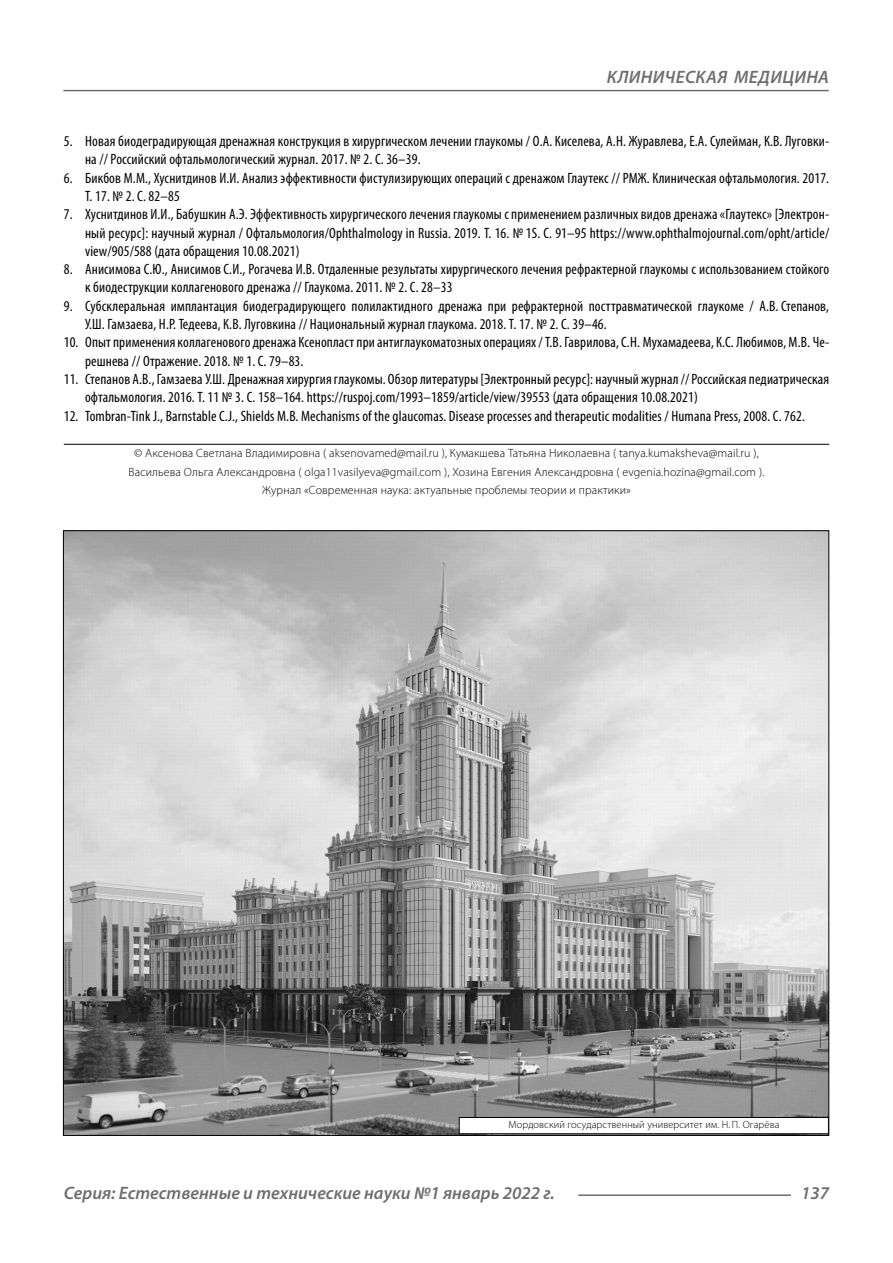
<style>
.page{position:relative;width:893px;height:1263px;background:#fff}
.page>*{position:absolute;margin:0;border:0;box-sizing:border-box;transform-origin:0 0}
.t1{font:italic 600 18px "Myriad Pro";color:#6e6e6e}
.t2{font:condensed 15px/18.3px "Myriad Pro";letter-spacing:.01em;color:#000}
.Copy{font:300 12px/18.3px "Myriad Pro";letter-spacing:.01em;color:#000;text-align:center}
.Author-doc{font:300 10.5px "Myriad Pro";letter-spacing:.01em;color:#000}
</style>
<div class="page">
<hr style="left:64px;top:444px;width:765px;height:1px;background:#000">
<img style="left:65px;top:532px;width:762px;height:602px">
<div style="left:459px;top:1117px;width:369px;height:17px;background:#fff"></div>
<div style="left:459px;top:1117px;width:370px;height:17px;border:1px solid #000"></div>
<hr style="left:578px;top:1194px;width:213px;height:2px;background:#6e6e6e">
<hr style="left:63px;top:90px;width:766px;height:1px;background:#6e6e6e">
<p class="t1" style="left:607px;top:66px;width:23px">Клиническая</p>
<p class="t1" style="left:734px;top:66px;width:13px">меди</p>
<p class="t1" style="left:782px;top:66px;width:25px">цина</p>
<p class="t2" style="left:85px;top:132px;width:746px;text-indent:-21px">5. Новая биодеградирующая дренажная конструкция в хирургическом лечении глаукомы / О.А. Киселева, А.Н. Журавлева, Е.А. Сулейман, К.В. Луговки&shy;на // Российский офтальмологический журнал. 2017. № 2. С. 36–39.</p>
<p class="t2" style="left:85px;top:168px;width:746px;text-indent:-21px">6. Бикбов М.М., Хуснитдинов И.И. Анализ эффективности фистулизирующих операций с дренажом Глаутекс // РМЖ. Клиническая офтальмология. 2017.<br>Т. 17. № 2. С. 82–85</p>
<p class="t2" style="left:85px;top:205px;width:746px;text-align:justify;text-indent:-21px">7. Хуснитдинов И.И., Бабушкин А.Э. Эффективность хирургического лечения глаукомы с применением различных видов дренажа «Глаутекс» [Электрон&shy;ный ресурс]: научный журнал / Офтальмология/Ophthalmology in Russia. 2019. Т. 16. № 1S. С. 91–95 https://www.ophthalmojournal.com/opht/article/ view/905/588 (дата обращения 10.08.2021)</p>
<p class="t2" style="left:85px;top:260px;width:746px;text-indent:-21px">8. Анисимова С.Ю., Анисимов С.И., Рогачева И.В. Отдаленные результаты хирургического лечения рефрактерной глаукомы с использованием стойкого к биодеструкции коллагенового дренажа // Глаукома. 2011. № 2. С. 28–33</p>
<p class="t2" style="left:85px;top:296px;width:746px;text-indent:-21px">9. Субсклеральная имплантация биодеградирующего полилактидного дренажа при рефрактерной посттравматической глаукоме / А.В. Степанов,<br>У.Ш. Гамзаева, Н.Р. Тедеева, К.В. Луговкина // Национальный журнал глаукома. 2018. Т. 17. № 2. С. 39–46.</p>
<p class="t2" style="left:85px;top:333px;width:746px;text-indent:-21px">10. Опыт применения коллагенового дренажа Ксенопласт при антиглаукоматозных операциях / Т.В. Гаврилова, С.Н. Мухамадеева, К.С. Любимов, М.В. Че&shy;решнева // Отражение. 2018. № 1. С. 79–83.</p>
<p class="t2" style="left:85px;top:370px;width:746px;text-indent:-21px">11. Степанов А.В., Гамзаева У.Ш. Дренажная хирургия глаукомы. Обзор литературы [Электронный ресурс]: научный журнал // Российская педиатрическая офтальмология. 2016. Т. 11 № 3. С. 158–164. https://ruspoj.com/1993–1859/article/view/39553 (дата обращения 10.08.2021)</p>
<p class="t2" style="left:64px;top:406px;width:743px">12. Tombran-Tink J., Barnstable C.J., Shields M.B. Mechanisms of the glaucomas. Disease processes and therapeutic modalities / Humana Press, 2008. С. 762.</p>
<p class="Copy" style="left:129px;top:444px;width:637px">© Аксенова Светлана Владимировна ( aksenovamed@mail.ru ), Кумакшева Татьяна Николаевна ( tanya.kumaksheva@mail.ru ),<br>Васильева Ольга Александровна ( olga11vasilyeva@gmail.com ), Хозина Евгения Александровна ( evgenia.hozina@gmail.com ).<br>Журнал «Современная наука: актуальные проблемы теории и практики»</p>
<p class="Author-doc" style="left:508px;top:1118px;width:273px">Мордовский государственный университет им. Н.П. Огарёва</p>
<p class="t1" style="left:64px;top:1182px;width:493px">Серия: Естественные и технические науки №1 январь 2022 г.</p>
<p class="t1" style="left:801px;top:1182px;width:30px">137</p>
</div>
